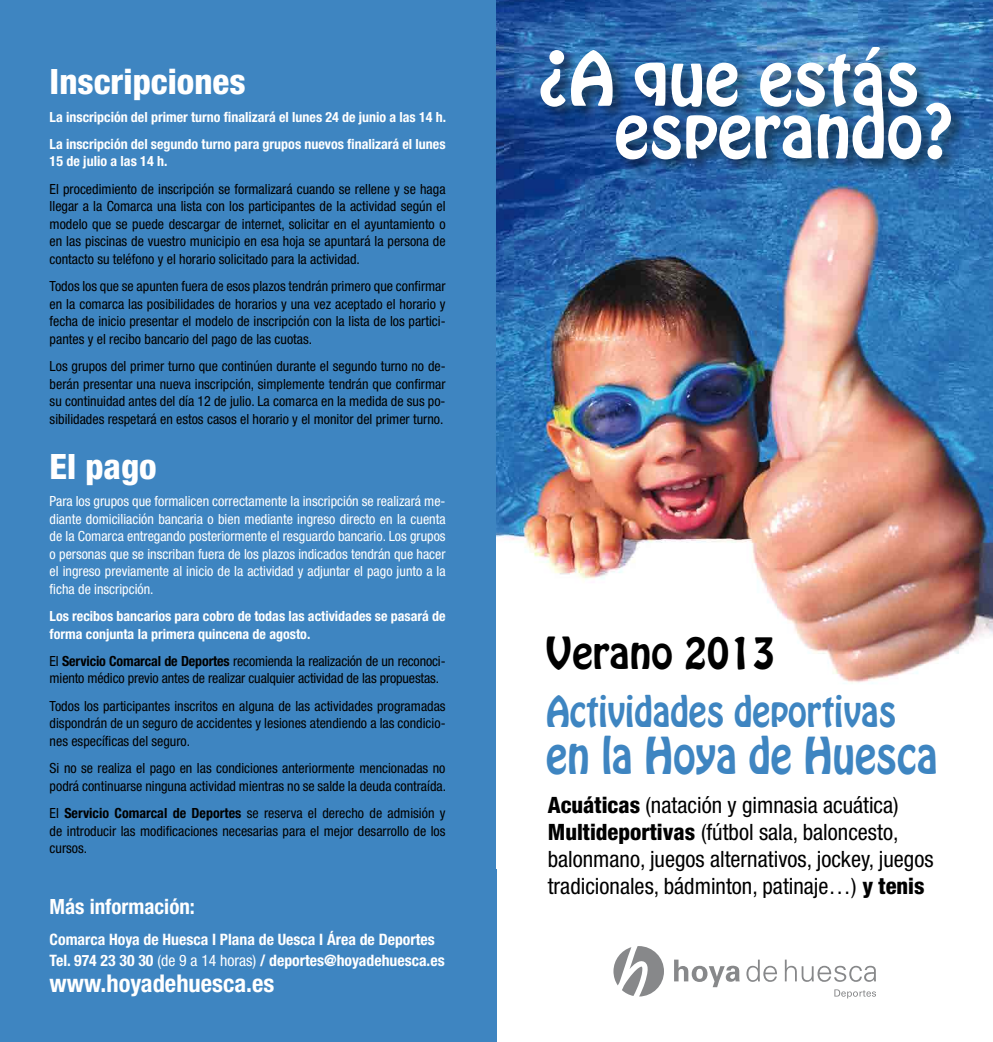
<style>
.page{position:relative;width:993px;height:1042px;background:#fff}
.page>*{position:absolute;margin:0;border:0;box-sizing:border-box;transform-origin:0 0}
.t1{font:65.8px/52.7px "Hobo Std";color:#fff}
.t2{font:44.98px "Hobo Std";color:#3e85c1;scale:.9 1}
.t3{font:39.02px "Hobo Std";color:#000}
.t4{font:37.8px "Hobo Std";color:#3e85c1;scale:.9 1}
.t5{font:800 condensed 35px "Helvetica Neue";color:#fff}
.t6{font:700 condensed 24.5px "Helvetica Neue";color:#fff}
.t7{font:condensed 22.57px/27.1px "Helvetica Neue";color:#000}
.t8{font:700 condensed 21px "Helvetica Neue";color:#fff}
.t9{font:700 condensed 15.75px/21px "Helvetica Neue";color:#fff}
.t10{font:condensed 14px/17.5px "Helvetica Neue";color:#000;text-align:justify}
.t11{font:condensed 14px/17.5px "Helvetica Neue";color:#fff;text-align:justify}
.t12{font:700 condensed 14px/27.5px "Helvetica Neue";color:#fff}
.s1{font-weight:700}
.s2{font-weight:400}
.s3{font-weight:800}
</style>
<div class="page">
<div style="left:0;top:0;width:496px;height:1042px;background:#3e85c1"></div>
<img style="left:496px;top:0;width:496px;height:684px">
<svg style="left:674px;top:959px;width:65px;height:28px"></svg>
<svg style="left:746px;top:959px;width:30px;height:23px"></svg>
<svg style="left:784px;top:959px;width:91px;height:23px"></svg>
<svg style="left:834px;top:989px;width:41px;height:9px"></svg>
<svg style="left:613px;top:946px;width:51px;height:50px"></svg>
<div style="left:538px;top:45px;width:429px;height:131px;background:#000;opacity:.5"></div>
<h3 class="t5" style="left:50px;top:60px;width:197px">Inscripciones</h3>
<p class="t12" style="left:50px;top:103px;width:398px">La inscripción del primer turno finalizará el lunes 24 de junio a las 14 h.<br>La inscripción del segundo turno para grupos nuevos finalizará el lunes</p>
<p class="t12" style="left:50px;top:147px;width:119px">15 de julio a las 14 h.</p>
<p class="t10" style="left:50px;top:180px;width:397px">El procedimiento de inscripción se formalizará cuando se rellene y se haga llegar a la Comarca una lista con los participantes de la actividad según el modelo que se puede descargar de internet, solicitar en el ayuntamiento o en las piscinas de vuestro municipio en esa hoja se apuntará la persona de contacto su teléfono y el horario solicitado para la actividad.</p>
<p class="t10" style="left:50px;top:277px;width:397px">Todos los que se apunten fuera de esos plazos tendrán primero que confirmar en la comarca las posibilidades de horarios y una vez aceptado el horario y fecha de inicio presentar el modelo de inscripción con la lista de los partici&shy;pantes y el recibo bancario del pago de las cuotas.</p>
<p class="t10" style="left:50px;top:357px;width:397px">Los grupos del primer turno que continúen durante el segundo turno no de&shy;berán presentar una nueva inscripción, simplemente tendrán que confirmar su continuidad antes del día 12 de julio. La comarca en la medida de sus po&shy;sibilidades respetará en estos casos el horario y el monitor del primer turno.</p>
<h3 class="t5" style="left:50px;top:444px;width:109px">El pago</h3>
<p class="t11" style="left:50px;top:492px;width:397px">Para los grupos que formalicen correctamente la inscripción se realizará me&shy;diante domiciliación bancaria o bien mediante ingreso directo en la cuenta de la Comarca entregando posteriormente el resguardo bancario. Los grupos o personas que se inscriban fuera de los plazos indicados tendrán que hacer el ingreso previamente al inicio de la actividad y adjuntar el pago junto a la ficha de inscripción.</p>
<p class="t12" style="left:50px;top:607px;width:397px;line-height:17.5px">Los recibos bancarios para cobro de todas las actividades se pasará de forma conjunta la primera quincena de agosto.</p>
<p class="t10" style="left:50px;top:652px;width:397px">El <span class="s1">Servicio Comarcal de Deportes</span> recomienda la realización de un reconoci&shy;miento médico previo antes de realizar cualquier actividad de las propuestas.</p>
<p class="t10" style="left:50px;top:697px;width:397px">Todos los participantes inscritos en alguna de las actividades programadas dispondrán de un seguro de accidentes y lesiones atendiendo a las condicio&shy;nes específicas del seguro.</p>
<p class="t10" style="left:50px;top:759px;width:398px">Si no se realiza el pago en las condiciones anteriormente mencionadas no podrá continuarse ninguna actividad mientras no se salde la deuda contraída.</p>
<p class="t10" style="left:50px;top:804px;width:397px">El <span class="s1">Servicio Comarcal de Deportes</span> se reserva el derecho de admisión y de introducir las modificaciones necesarias para el mejor desarrollo de los cursos.</p>
<h3 class="t8" style="left:50px;top:894px;width:147px">Más información:</h3>
<p class="t9" style="left:50px;top:929px;width:396px">Comarca Hoya de Huesca I Plana de Uesca I Área de Deportes<br>Tel. 974 23 30 30 <span class="s2">(de 9 a 14 horas)</span> / deportes@hoyadehuesca.es</p>
<h3 class="t6" style="left:50px;top:969px;width:226px">www.hoyadehuesca.es</h3>
<h1 class="t1" style="left:614px;top:54px;width:341px;text-indent:-77px">¿A que estás esperando?</h1>
<h3 class="t3" style="left:546px;top:626px;width:230px">Verano 2013</h3>
<h3 class="t4" style="left:546px;top:685px;width:390px">Actividades deportivas</h3>
<h2 class="t2" style="left:546px;top:724px;width:436px">en la Hoya de Huesca</h2>
<h3 class="t7" style="left:547px;top:791px;width:387px"><span class="s3">Acuáticas</span> (natación y gimnasia acuática)<br><span class="s3">Multideportivas</span> (fútbol sala, baloncesto, balonmano, juegos alternativos, jockey, juegos tradicionales, bádminton, patinaje…) <span class="s3">y tenis</span></h3>
</div>
